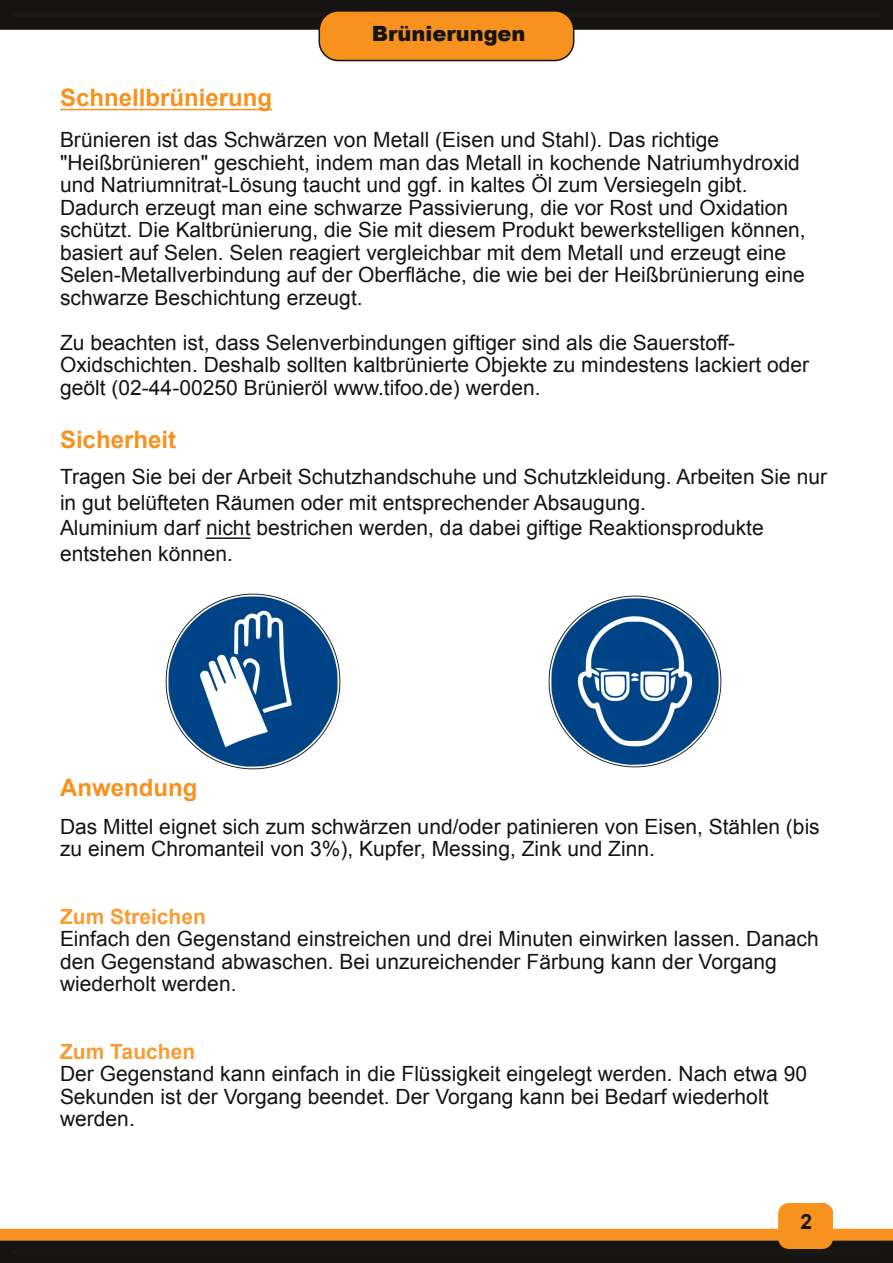
<style>
.page{position:relative;width:893px;height:1263px;background:#fff}
.page>*{position:absolute;margin:0;border:0;box-sizing:border-box;transform-origin:0 0}
.t1{font:700 24px "Arial";color:#f7921e}
.t2{font:21px/22.5px "Arial";color:#161413}
.t3{font:700 21px "Arial";color:#f89c33}
.t4{font:900 21px "Arial";color:#161413}
.t5{font:700 21px "Arial";color:#161413}
</style>
<div class="page">
<div style="left:6px;top:6px;width:881px;height:17px;background:#1a1918"></div>
<div style="left:0;top:0;width:893px;height:30px;border:13px solid #161413"></div>
<div style="left:319px;top:11px;width:255px;height:50px;background:#f7921e;border-radius:19px"></div>
<div style="left:319px;top:10px;width:255px;height:51px;border:2px solid #161413;border-radius:19px"></div>
<div style="left:0;top:1241px;width:893px;height:22px;background:#161413"></div>
<div style="left:1px;top:1229px;width:891px;height:11px;background:#f7921e"></div>
<div style="left:0;top:1229px;width:893px;height:12px;border:2px solid #f7921e"></div>
<svg style="left:60px;top:109px;width:212px;height:1px"></svg>
<svg style="left:206px;top:537px;width:45px;height:2px"></svg>
<div style="left:789px;top:1213px;width:33px;height:25px;background:#f7921e"></div>
<div style="left:778px;top:1203px;width:55px;height:46px;border:21px solid #f7921e"></div>
<img style="left:165px;top:593px;width:176px;height:177px">
<img style="left:548px;top:595px;width:174px;height:173px">
<p class="t1" style="left:60px;top:84px;width:214px">Schnellbrünierung</p>
<p class="t4" style="left:372px;top:18px;width:155px">Brünierungen</p>
<p class="t2" style="left:60px;top:129px;width:747px">Brünieren ist das Schwärzen von Metall (Eisen und Stahl). Das richtige "Heißbrünieren" geschieht, indem man das Metall in kochende Natriumhydroxid und Natriumnitrat-Lösung taucht und ggf. in kaltes Öl zum Versiegeln gibt.<br>Dadurch erzeugt man eine schwarze Passivierung, die vor Rost und Oxidation schützt. Die Kaltbrünierung, die Sie mit diesem Produkt bewerkstelligen können, basiert auf Selen. Selen reagiert vergleichbar mit dem Metall und erzeugt eine Selen-Metallverbindung auf der Oberfläche, die wie bei der Heißbrünierung eine schwarze Beschichtung erzeugt.</p>
<p class="t2" style="left:60px;top:331px;width:751px">Zu beachten ist, dass Selenverbindungen giftiger sind als die Sauerstoff-<br>Oxidschichten. Deshalb sollten kaltbrünierte Objekte zu mindestens lackiert oder geölt (02-44-00250 Brünieröl www.tifoo.de) werden.</p>
<p class="t1" style="left:60px;top:426px;width:117px">Sicherheit</p>
<p class="t2" style="left:60px;top:464px;width:769px;line-height:25.5px">Tragen Sie bei der Arbeit Schutzhandschuhe und Schutzkleidung. Arbeiten Sie nur in gut belüfteten Räumen oder mit entsprechender Absaugung.<br>Aluminium darf nicht bestrichen werden, da dabei giftige Reaktionsprodukte entstehen können.</p>
<p class="t1" style="left:60px;top:775px;width:139px">Anwendung</p>
<p class="t2" style="left:60px;top:815px;width:761px">Das Mittel eignet sich zum schwärzen und/oder patinieren von Eisen, Stählen (bis zu einem Chromanteil von 3%), Kupfer, Messing, Zink und Zinn.</p>
<p class="t3" style="left:60px;top:905px;width:148px">Zum Streichen</p>
<p class="t2" style="left:60px;top:928px;width:760px">Einfach den Gegenstand einstreichen und drei Minuten einwirken lassen. Danach den Gegenstand abwaschen. Bei unzureichender Färbung kann der Vorgang wiederholt werden.</p>
<p class="t3" style="left:60px;top:1040px;width:137px">Zum Tauchen</p>
<p class="t2" style="left:60px;top:1063px;width:748px">Der Gegenstand kann einfach in die Flüssigkeit eingelegt werden. Nach etwa 90<br>Sekunden ist der Vorgang beendet. Der Vorgang kann bei Bedarf wiederholt werden.</p>
<p class="t5" style="left:801px;top:1210px;width:13px">2</p>
</div>
